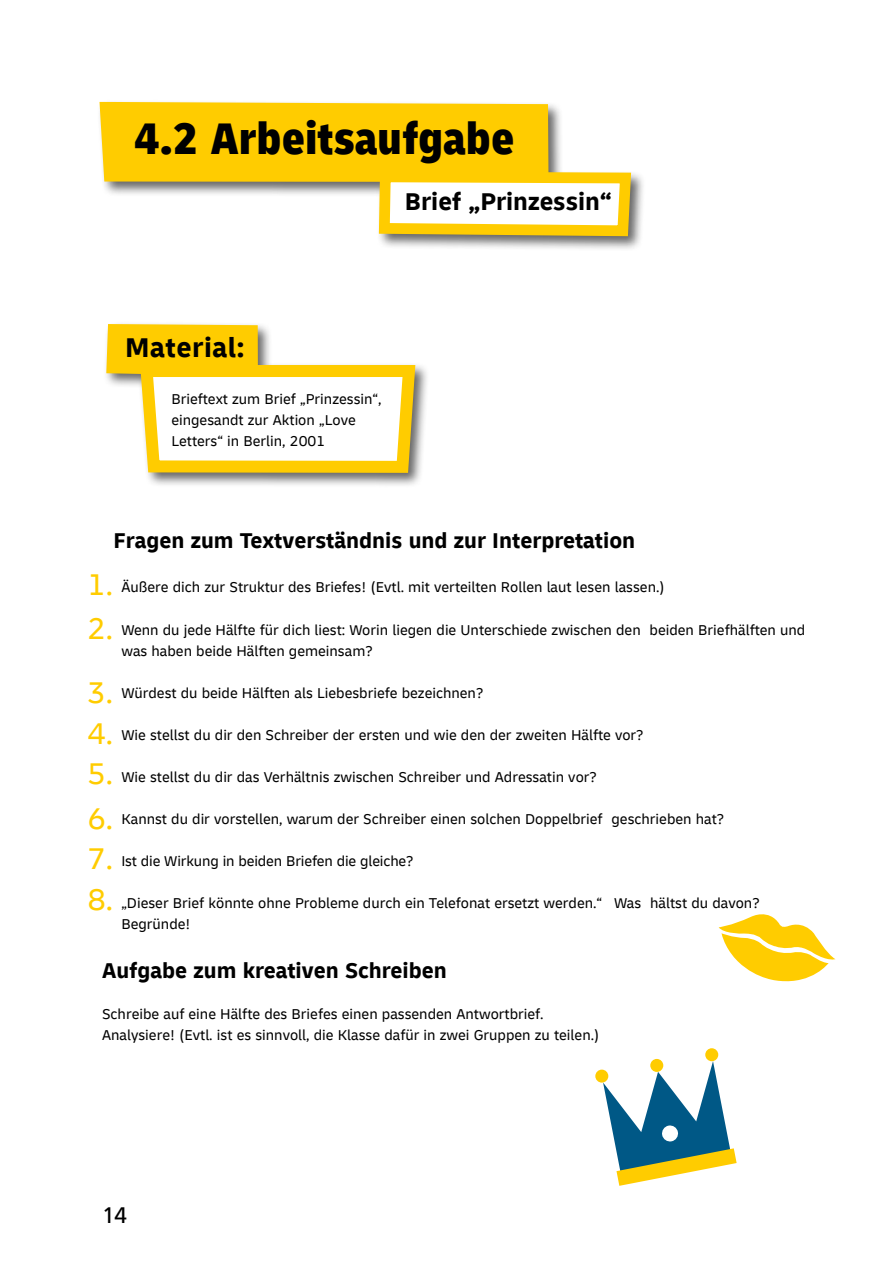
<style>
.page{position:relative;width:893px;height:1263px;background:#fff}
.page>*{position:absolute;margin:0;border:0;box-sizing:border-box;transform-origin:0 0}
.t1{font:900 46.5px "Delivery Condensed";color:#000}
.t2{font:31.5px/40.5px "Delivery";color:#fc0;text-align:justify}
.t3{font:700 28.5px "Delivery";letter-spacing:.02em;color:#000}
.t4{font:700 25.5px "Delivery";color:#000}
.t5{font:700 22.5px "Delivery";color:#000}
.t6{font:22.5px "Frutiger LT Std";color:#000}
.t7{font:15px/21px "Delivery";color:#000}
</style>
<div class="page">
<div style="left:595px;top:1069px;width:13px;height:13px;background:#fc0;border-radius:50%"></div>
<svg style="left:650px;top:1059px;width:13px;height:13px"></svg>
<div style="left:705px;top:1048px;width:13px;height:13px;background:#fc0;border-radius:50%"></div>
<svg style="left:603px;top:1061px;width:134px;height:125px"></svg>
<svg style="left:719px;top:914px;width:116px;height:68px"></svg>
<div style="left:97px;top:99px;width:549px;height:152px;background:#000;opacity:.6"></div>
<svg style="left:99px;top:102px;width:538px;height:140px"></svg>
<div style="left:103px;top:321px;width:327px;height:167px;background:#000;opacity:.6"></div>
<svg style="left:106px;top:324px;width:316px;height:155px"></svg>
<h1 class="t1" style="left:134px;top:111px;width:381px">4.2 Arbeitsaufgabe</h1>
<h3 class="t4" style="left:405px;top:186px;width:209px">Brief „Prinzessin“</h3>
<h3 class="t3" style="left:125px;top:330px;width:121px">Material:</h3>
<p class="t7" style="left:171px;top:389px;width:212px">Brieftext zum Brief „Prinzessin“, eingesandt zur Aktion „Love<br>Letters“ in Berlin, 2001</p>
<h3 class="t5" style="left:114px;top:527px;width:523px">Fragen zum Textverständnis und zur Interpretation</h3>
<h2 class="t2" style="left:87px;top:565px;width:27px">1.</h2>
<h2 class="t2" style="left:87px;top:609px;width:27px">2.</h2>
<h2 class="t2" style="left:87px;top:673px;width:27px">3.<br>4.<br>5.</h2>
<h2 class="t2" style="left:87px;top:799px;width:27px">6.<br>7.<br>8.</h2>
<p class="t7" style="left:121px;top:577px;width:545px">Äußere dich zur Struktur des Briefes! (Evtl. mit verteilten Rollen laut lesen lassen.)</p>
<p class="t7" style="left:121px;top:620px;width:685px">Wenn du jede Hälfte für dich liest: Worin liegen die Unterschiede zwischen den beiden Briefhälften und was haben beide Hälften gemeinsam?</p>
<p class="t7" style="left:121px;top:683px;width:364px">Würdest du beide Hälften als Liebesbriefe bezeichnen?</p>
<p class="t7" style="left:121px;top:725px;width:524px">Wie stellst du dir den Schreiber der ersten und wie den der zweiten Hälfte vor?</p>
<p class="t7" style="left:121px;top:767px;width:477px">Wie stellst du dir das Verhältnis zwischen Schreiber und Adressatin vor?</p>
<p class="t7" style="left:121px;top:809px;width:604px">Kannst du dir vorstellen, warum der Schreiber einen solchen Doppelbrief geschrieben hat?</p>
<p class="t7" style="left:121px;top:851px;width:294px">Ist die Wirkung in beiden Briefen die gleiche?</p>
<p class="t7" style="left:121px;top:893px;width:640px">„Dieser Brief könnte ohne Probleme durch ein Telefonat ersetzt werden.“ Was hältst du davon?<br>Begründe!</p>
<h3 class="t5" style="left:102px;top:957px;width:346px">Aufgabe zum kreativen Schreiben</h3>
<p class="t7" style="left:102px;top:1003px;width:499px">Schreibe auf eine Hälfte des Briefes einen passenden Antwortbrief.<br>Analysiere! (Evtl. ist es sinnvoll, die Klasse dafür in zwei Gruppen zu teilen.)</p>
<h3 class="t6" style="left:102px;top:1201px;width:27px">14</h3>
</div>
